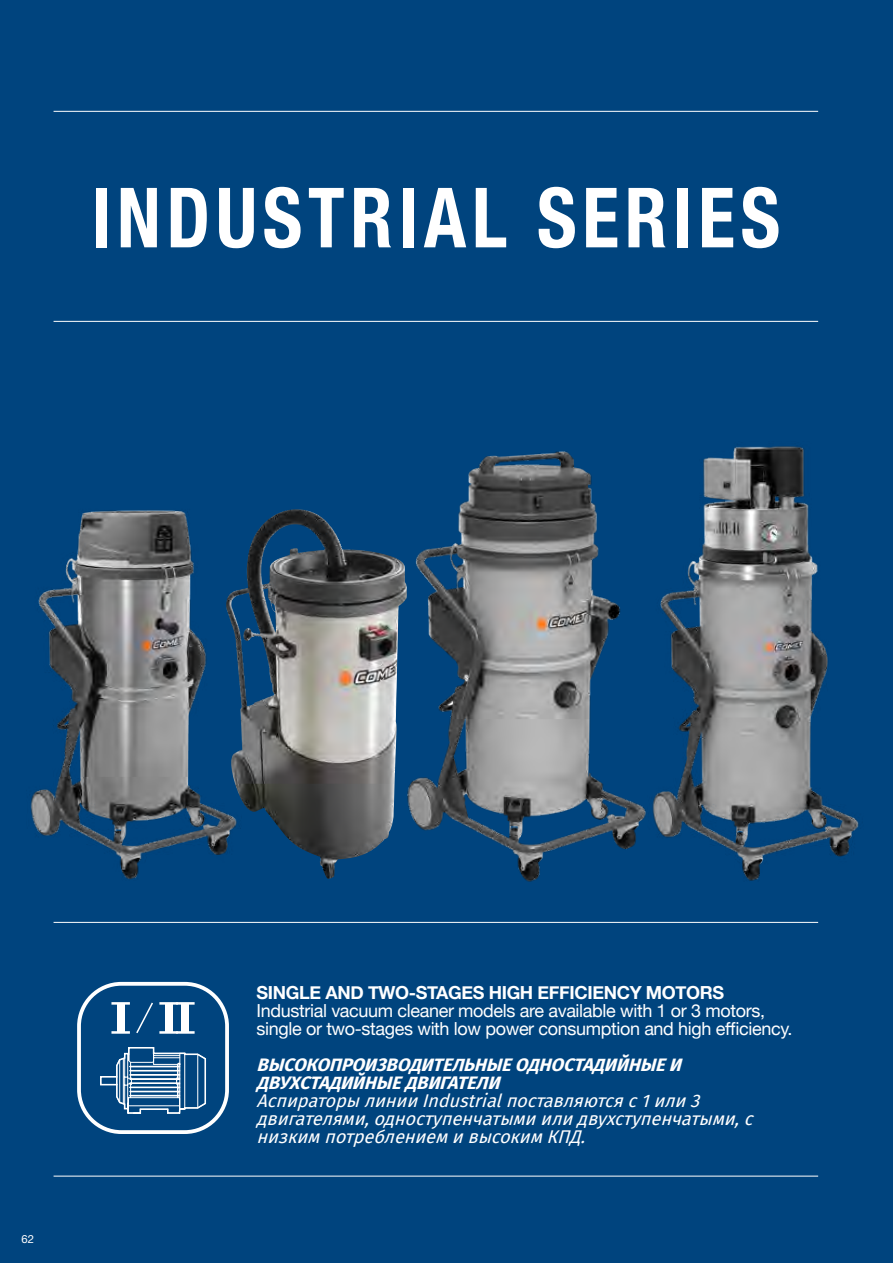
<style>
.page{position:relative;width:893px;height:1263px;background:#00447e}
.page>*{position:absolute;margin:0;border:0;box-sizing:border-box;transform-origin:0 0}
.t1{font:700 condensed 83.25px "Helvetica Neue";letter-spacing:.075em;color:#fff;scale:.92 1}
.t2{font:italic 18px/18px "Fira Sans";color:#fff}
.t3{font:18px/18px "Helvetica Neue";letter-spacing:-.02em;color:#fff}
.t4{font:italic 700 18px/18px "Fira Sans";color:#fff}
.t5{font:700 18px "Helvetica Neue";letter-spacing:-.02em;color:#fff}
.t6{font:11.25px "Helvetica Neue LT Pro";color:#fff}
</style>
<div class="page">
<hr style="left:54px;top:321px;width:764px;height:1px;background:#fff">
<hr style="left:54px;top:111px;width:764px;height:1px;background:#fff">
<hr style="left:54px;top:922px;width:764px;height:1px;background:#fff">
<hr style="left:54px;top:1176px;width:764px;height:1px;background:#fff">
<div style="left:77px;top:982px;width:152px;height:152px;border:4px solid #fff;border-radius:42px"></div>
<svg style="left:100px;top:1047px;width:106px;height:67px"></svg>
<div style="left:117px;top:1004px;width:8px;height:29px;background:#fff"></div>
<hr style="left:111px;top:1002px;width:19px;height:3px;background:#fff">
<hr style="left:111px;top:1031px;width:19px;height:3px;background:#fff">
<div style="left:165px;top:1004px;width:8px;height:29px;background:#fff"></div>
<hr style="left:159px;top:1002px;width:19px;height:3px;background:#fff">
<hr style="left:159px;top:1031px;width:19px;height:3px;background:#fff">
<div style="left:181px;top:1004px;width:8px;height:29px;background:#fff"></div>
<hr style="left:176px;top:1002px;width:19px;height:3px;background:#fff">
<hr style="left:176px;top:1031px;width:19px;height:3px;background:#fff">
<svg style="left:136px;top:1002px;width:17px;height:32px"></svg>
<img style="left:30px;top:510px;width:196px;height:370px">
<img style="left:226px;top:509px;width:175px;height:370px">
<img style="left:401px;top:451px;width:245px;height:431px">
<img style="left:652px;top:446px;width:207px;height:435px">
<h1 class="t1" style="left:92px;top:149px;width:750px">INDUSTRIAL SERIES</h1>
<p class="t6" style="left:22px;top:1233px;width:14px">62</p>
<p class="t5" style="left:257px;top:979px;width:469px">SINGLE AND TWO-STAGES HIGH EFFICIENCY MOTORS</p>
<p class="t3" style="left:257px;top:1003px;width:538px">Industrial vacuum cleaner models are available with 1 or 3 motors, single or two-stages with low power consumption and high efficiency.</p>
<p class="t4" style="left:257px;top:1055px;width:433px">ВЫСОКОПРОИЗВОДИТЕЛЬНЫЕОДНОСТАДИЙНЫЕИ<br>ДВУХСТАДИЙНЫЕДВИГАТЕЛИ</p>
<p class="t2" style="left:257px;top:1092px;width:504px">Аспираторы линииIndustrialпоставляютсяс1или3 двигателями,одноступенчатымиилидвухступенчатыми,с низкимпотреблениемивысокимКПД.</p>
</div>
